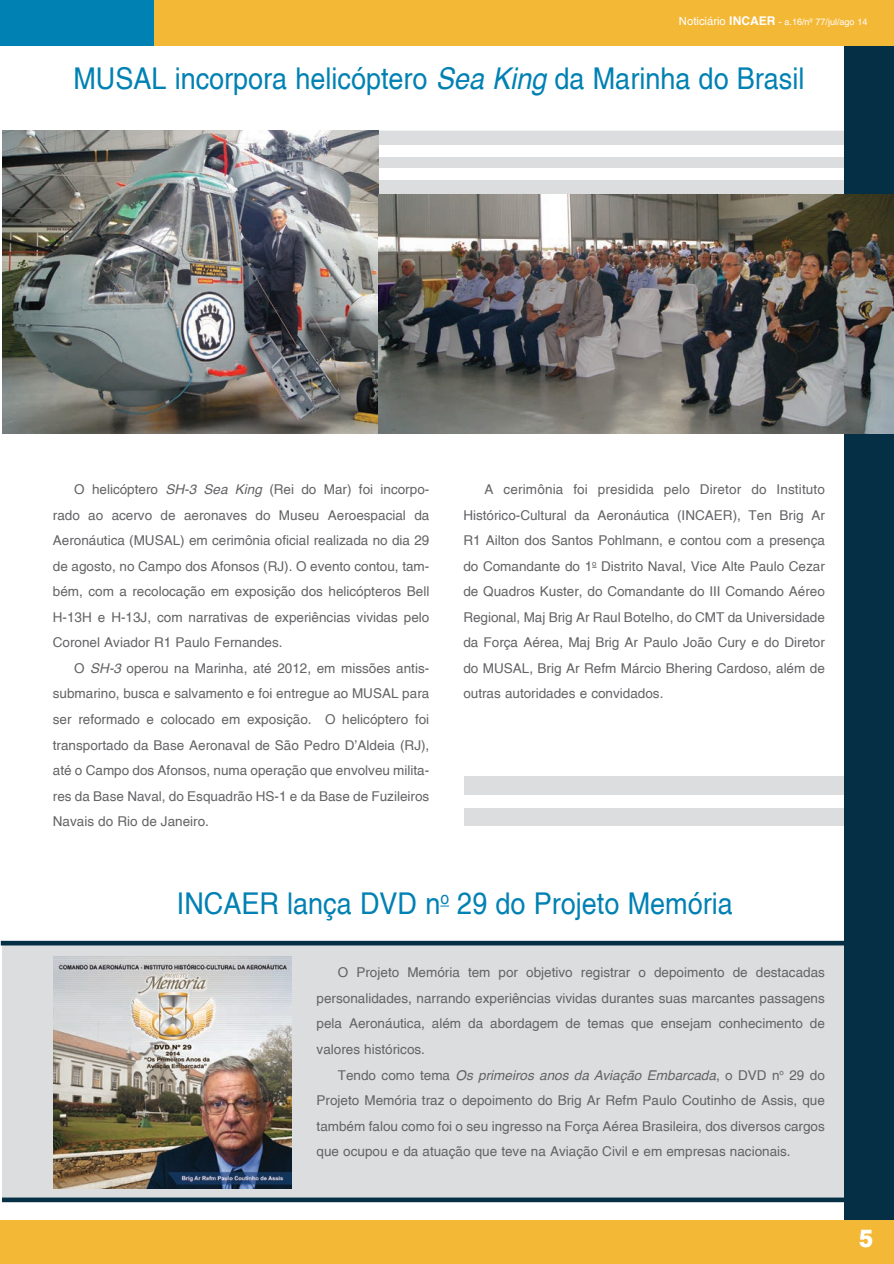
<style>
.page{position:relative;width:894px;height:1264px;background:#fff}
.page>*{position:absolute;margin:0;border:0;box-sizing:border-box;transform-origin:0 0}
.t1{font:30px "Helvetica";color:#0081b3;scale:.9 1}
.t2{font:900 24px "Arial";color:#fff;scale:.9 1}
.t3{font:13.5px/25.5px "Helvetica";color:#636366;text-align:justify}
.t4{font:9px "Helvetica";color:#fff}
.s1{font-size:11.25px}
.s2{font-weight:700;font-size:12px}
.s3{font-style:italic}
</style>
<div class="page">
<div style="left:464px;top:776px;width:430px;height:50px;background:#dcdddf"></div>
<div style="left:461px;top:795px;width:433px;height:13px;background:#fff"></div>
<div style="left:379px;top:131px;width:465px;height:63px;background:#dcdddf"></div>
<div style="left:379px;top:145px;width:515px;height:12px;background:#fff"></div>
<div style="left:370px;top:168px;width:524px;height:12px;background:#fff"></div>
<div style="left:2px;top:941px;width:848px;height:258px;background:#dcdddf"></div>
<div style="left:844px;top:26px;width:50px;height:1213px;background:#052f45"></div>
<div style="left:144px;top:0;width:750px;height:46px;background:#f4b837"></div>
<div style="left:0;top:0;width:154px;height:46px;background:#0081b3"></div>
<div style="left:0;top:1220px;width:894px;height:43px;background:#f4b837"></div>
<img style="left:53px;top:956px;width:238px;height:232px">
<svg style="left:1px;top:940px;width:843px;height:5px;background:#2e5163"></svg>
<svg style="left:2px;top:1197px;width:842px;height:5px;background:#1c4256"></svg>
<img style="left:2px;top:130px;width:377px;height:303px">
<img style="left:379px;top:194px;width:515px;height:239px">
<p class="t4" style="left:679px;top:17px;width:190px"><span class="s1">Noticiário</span> <span class="s2">INCAER</span> - a.16/nº 77/jul/ago 14</p>
<h1 class="t1" style="left:73px;top:61px;width:814px">Musal incorpora helicóptero <span class="s3">Sea King</span> da Marinha do Brasil</h1>
<p class="t3" style="left:53px;top:477px;width:378px;text-indent:21px">O helicóptero <span class="s3">SH-3 Sea King</span> (Rei do Mar) foi incorpo&shy;rado ao acervo de aeronaves do Museu Aeroespacial da Aeronáutica (MUSAL</p>
<p class="t3" style="left:53px;top:528px;width:378px;text-indent:127px">) em cerimônia oficial realizada no dia 29 de agosto, no Campo dos Afonsos (RJ). O evento contou, tam&shy;bém, com a recolocação em exposição dos helicópteros Bell H-13H e H-13J, com narrativas de experiências vividas pelo Coronel Aviador R1 Paulo Fernandes.</p>
<p class="t3" style="left:53px;top:655px;width:378px;text-indent:21px">O <span class="s3">SH-3</span> operou na Marinha, até 2012, em missões antis&shy;submarino, busca e salvamento e foi entregue ao MUSAL</p>
<p class="t3" style="left:53px;top:681px;width:378px;text-indent:349px">para ser reformado e colocado em exposição. O helicóptero foi transportado da Base Aeronaval de São Pedro D’Aldeia (RJ), até o Campo dos Afonsos, numa operação que envolveu milita&shy;res da Base Naval, do Esquadrão HS-1 e da Base de Fuzileiros Navais do Rio de Janeiro.</p>
<p class="t3" style="left:463px;top:477px;width:363px;text-indent:21px">A cerimônia foi presidida pelo Diretor do Instituto Histórico-Cultural da Aeronáutica (INCAER), Ten Brig Ar R1 Ailton dos Santos Pohlmann, e contou com a presença do Comandante do 1<sup>o</sup> Distrito Naval, Vice Alte Paulo Cezar de Quadros Kuster, do Comandante do III Comando Aéreo Regional, Maj Brig Ar Raul Botelho, do CMT da U niversidade da Força Aérea, Maj Brig Ar Paulo João Cury e do Diretor do MUSAL</p>
<p class="t3" style="left:463px;top:655px;width:363px;text-indent:66px">, Brig Ar Refm Márcio Bhering Cardoso, além de outras autoridades e convidados.</p>
<h1 class="t1" style="left:177px;top:886px;width:619px">Incaer lança dvd n<sup>o</sup> 29 do Projeto Memória</h1>
<p class="t3" style="left:316px;top:960px;width:510px;text-indent:21px">O Projeto Memória tem por objetivo registrar o depoimento de destacadas personalidades, narrando experiências vividas durantes suas marcantes passagens pela Aeronáutica, além da abordagem de temas que ensejam conhecimento de valores históricos.</p>
<p class="t3" style="left:316px;top:1062px;width:510px;text-indent:21px">Tendo como tema <span class="s3">Os primeiros anos da Aviação Embarcada</span>, o DVD n<sup>o</sup> 29 do Projeto Memória traz o depoimento do Brig Ar Refm Paulo Coutinho de Assis, que também falou como foi o seu ingresso na Força Aérea Brasileira, dos diversos cargos que ocupou e da atuação que teve na Aviação Civil e em empresas nacionais.</p>
<h2 class="t2" style="left:859px;top:1220px;width:18px">5</h2>
</div>
